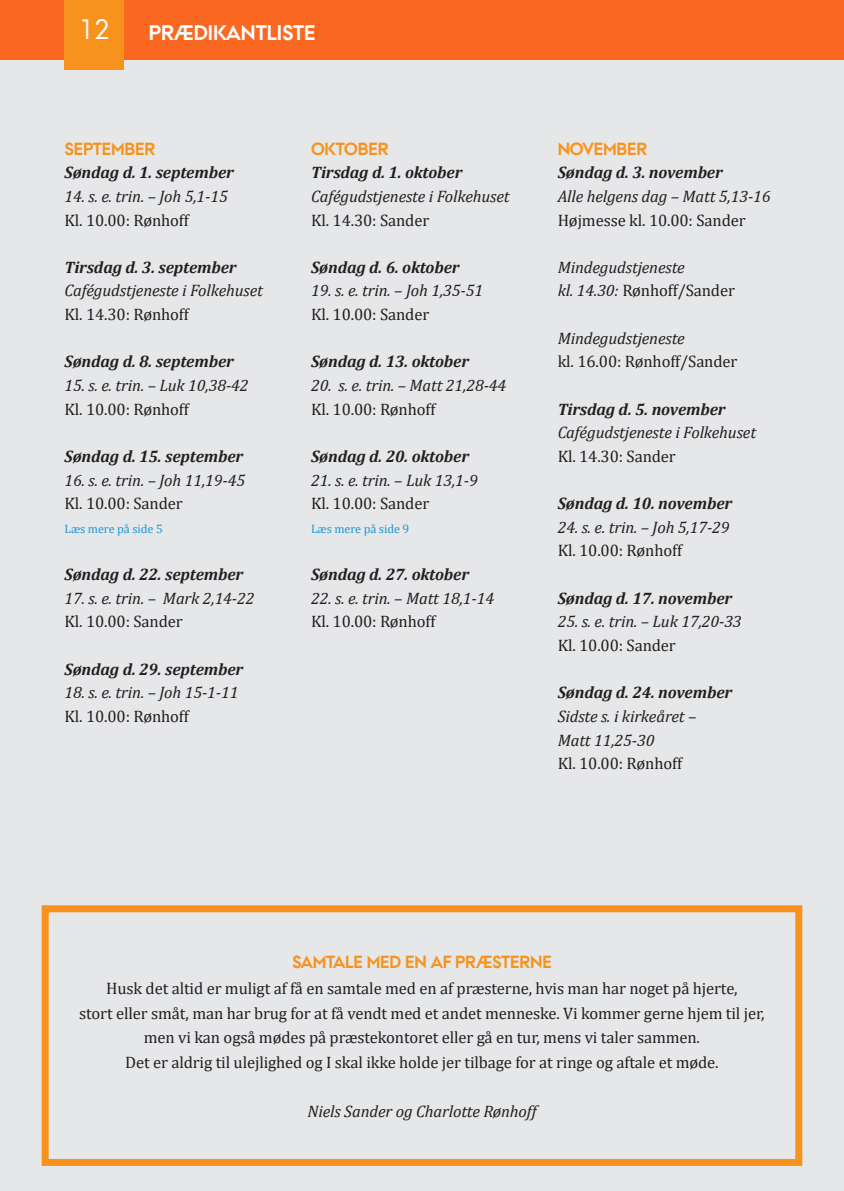
<style>
.page{position:relative;width:844px;height:1191px;background:#fff}
.page>*{position:absolute;margin:0;border:0;box-sizing:border-box;transform-origin:0 0}
.a_over{font:28px "AU Passata";color:#fff}
.a_mellem{font:700 21px "AU Passata";color:#fff}
.a_mellem-2{font:700 17.5px "AU Passata";letter-spacing:-.01em;color:#f7931d}
.a_brod{font:16.62px/24.5px "Cambria";letter-spacing:-.01em;color:#231f20;text-align:center}
.a_brod-2{font:italic 16.62px "Cambria";letter-spacing:-.01em;color:#231f20}
.a_brod-3{font:italic 700 16.62px "Cambria";letter-spacing:-.01em;color:#231f20}
.a_brod-4{font:12.25px "Cambria";letter-spacing:-.01em;color:#1d99d6}
.s1{font-style:italic}
</style>
<div class="page">
<div style="left:0;top:7px;width:843px;height:1184px;background:#e6e7e9"></div>
<div style="left:42px;top:905px;width:760px;height:261px;background:#e6e7e9;border:7px solid #f7931d"></div>
<div style="left:0;top:0;width:843px;height:60px;background:#fb6822"></div>
<div style="left:64px;top:0;width:60px;height:69px;background:#f7931d"></div>
<p class="a_over" style="left:78px;top:13px;width:33px">12</p>
<p class="a_mellem" style="left:149px;top:20px;width:168px">PRÆDIKANTLISTE</p>
<p class="a_mellem-2" style="left:64px;top:138px;width:92px">SEPTEMBER</p>
<p class="a_brod-3" style="left:64px;top:161px;width:171px">Søndag d. 1. september</p>
<p class="a_brod-2" style="left:64px;top:184px;width:165px">14. s. e. trin. – Joh 5,1-15</p>
<p class="a_brod" style="left:64px;top:208px;width:126px">Kl. 10.00: Rønhoff</p>
<p class="a_brod-3" style="left:64px;top:255px;width:173px">Tirsdag d. 3. september</p>
<p class="a_brod-2" style="left:64px;top:279px;width:200px">Cafégudstjeneste i Folkehuset</p>
<p class="a_brod" style="left:64px;top:302px;width:126px">Kl. 14.30: Rønhoff</p>
<p class="a_brod-3" style="left:64px;top:350px;width:171px">Søndag d. 8. september</p>
<p class="a_brod-2" style="left:64px;top:373px;width:185px">15. s. e. trin. – Luk 10,38-42</p>
<p class="a_brod" style="left:64px;top:397px;width:126px">Kl. 10.00: Rønhoff</p>
<p class="a_brod-3" style="left:64px;top:444px;width:180px">Søndag d. 15. september</p>
<p class="a_brod-2" style="left:64px;top:468px;width:182px">16. s. e. trin. – Joh 11,19-45</p>
<p class="a_brod" style="left:64px;top:491px;width:120px">Kl. 10.00: Sander</p>
<p class="a_brod-4" style="left:64px;top:521px;width:100px">Læs mere på side 5</p>
<p class="a_brod-3" style="left:64px;top:562px;width:180px">Søndag d. 22. september</p>
<p class="a_brod-2" style="left:64px;top:586px;width:191px">17. s. e. trin. – Mark 2,14-22</p>
<p class="a_brod" style="left:64px;top:609px;width:120px">Kl. 10.00: Sander</p>
<p class="a_brod-3" style="left:64px;top:657px;width:180px">Søndag d. 29. september</p>
<p class="a_brod-2" style="left:64px;top:681px;width:175px">18. s. e. trin. – Joh 15-1-11</p>
<p class="a_brod" style="left:64px;top:704px;width:126px">Kl. 10.00: Rønhoff</p>
<p class="a_mellem-2" style="left:311px;top:138px;width:79px">OKTOBER</p>
<p class="a_brod-3" style="left:311px;top:161px;width:153px">Tirsdag d. 1. oktober</p>
<p class="a_brod-2" style="left:311px;top:184px;width:200px">Cafégudstjeneste i Folkehuset</p>
<p class="a_brod" style="left:311px;top:208px;width:120px">Kl. 14.30: Sander</p>
<p class="a_brod-3" style="left:311px;top:255px;width:150px">Søndag d. 6. oktober</p>
<p class="a_brod-2" style="left:311px;top:279px;width:173px">19. s. e. trin. – Joh 1,35-51</p>
<p class="a_brod" style="left:311px;top:302px;width:120px">Kl. 10.00: Sander</p>
<p class="a_brod-3" style="left:311px;top:350px;width:159px">Søndag d. 13. oktober</p>
<p class="a_brod-2" style="left:311px;top:373px;width:197px">20. s. e. trin. – Matt 21,28-44</p>
<p class="a_brod" style="left:311px;top:397px;width:126px">Kl. 10.00: Rønhoff</p>
<p class="a_brod-3" style="left:311px;top:444px;width:159px">Søndag d. 20. oktober</p>
<p class="a_brod-2" style="left:311px;top:468px;width:168px">21. s. e. trin. – Luk 13,1-9</p>
<p class="a_brod" style="left:311px;top:491px;width:120px">Kl. 10.00: Sander</p>
<p class="a_brod-4" style="left:311px;top:521px;width:100px">Læs mere på side 9</p>
<p class="a_brod-3" style="left:311px;top:562px;width:159px">Søndag d. 27. oktober</p>
<p class="a_brod-2" style="left:311px;top:586px;width:184px">22. s. e. trin. – Matt 18,1-14</p>
<p class="a_brod" style="left:311px;top:609px;width:126px">Kl. 10.00: Rønhoff</p>
<p class="a_mellem-2" style="left:557px;top:138px;width:91px">NOVEMBER</p>
<p class="a_brod-3" style="left:557px;top:161px;width:166px">Søndag d. 3. november</p>
<p class="a_brod-2" style="left:557px;top:184px;width:214px">Alle helgens dag – Matt 5,13-16</p>
<p class="a_brod" style="left:557px;top:208px;width:189px">Højmesse kl. 10.00: Sander</p>
<p class="a_brod-2" style="left:557px;top:255px;width:128px">Mindegudstjeneste</p>
<p class="a_brod" style="left:557px;top:278px;width:179px"><span class="s1">kl. 14.30:</span> Rønhoff/Sander</p>
<p class="a_brod-2" style="left:557px;top:326px;width:128px">Mindegudstjeneste</p>
<p class="a_brod" style="left:557px;top:349px;width:181px">kl. 16.00: Rønhoff/Sander</p>
<p class="a_brod-3" style="left:557px;top:397px;width:169px">Tirsdag d. 5. november</p>
<p class="a_brod-2" style="left:557px;top:421px;width:200px">Cafégudstjeneste i Folkehuset</p>
<p class="a_brod" style="left:557px;top:444px;width:120px">Kl. 14.30: Sander</p>
<p class="a_brod-3" style="left:557px;top:492px;width:176px">Søndag d. 10. november</p>
<p class="a_brod-2" style="left:557px;top:515px;width:173px">24. s. e. trin. – Joh 5,17-29</p>
<p class="a_brod" style="left:557px;top:538px;width:126px">Kl. 10.00: Rønhoff</p>
<p class="a_brod-3" style="left:557px;top:586px;width:176px">Søndag d. 17. november</p>
<p class="a_brod-2" style="left:557px;top:610px;width:185px">25. s. e. trin. – Luk 17,20-33</p>
<p class="a_brod" style="left:557px;top:633px;width:120px">Kl. 10.00: Sander</p>
<p class="a_brod-3" style="left:557px;top:681px;width:176px">Søndag d. 24. november</p>
<p class="a_brod-2" style="left:557px;top:704px;width:140px">Sidste s. i kirkeåret –</p>
<p class="a_brod-2" style="left:557px;top:728px;width:98px">Matt 11,25-30</p>
<p class="a_brod" style="left:557px;top:751px;width:126px">Kl. 10.00: Rønhoff</p>
<p class="a_mellem-2" style="left:292px;top:951px;width:261px">SAMTALE MED EN AF PRÆSTERNE</p>
<p class="a_brod" style="left:79px;top:976px;width:686px">Husk det altid er muligt af få en samtale med en af præsterne, hvis man har noget på hjerte,<br>stort eller småt, man har brug for at få vendt med et andet menneske. Vi kommer gerne hjem til jer, men vi kan også mødes på præstekontoret eller gå en tur, mens vi taler sammen.</p>
<p class="a_brod" style="left:125px;top:1050px;width:594px">Det er aldrig til ulejlighed og I skal ikke holde jer tilbage for at ringe og aftale et møde.</p>
<p class="a_brod-2" style="left:307px;top:1099px;width:230px">Niels Sander og Charlotte Rønhoff</p>
</div>
